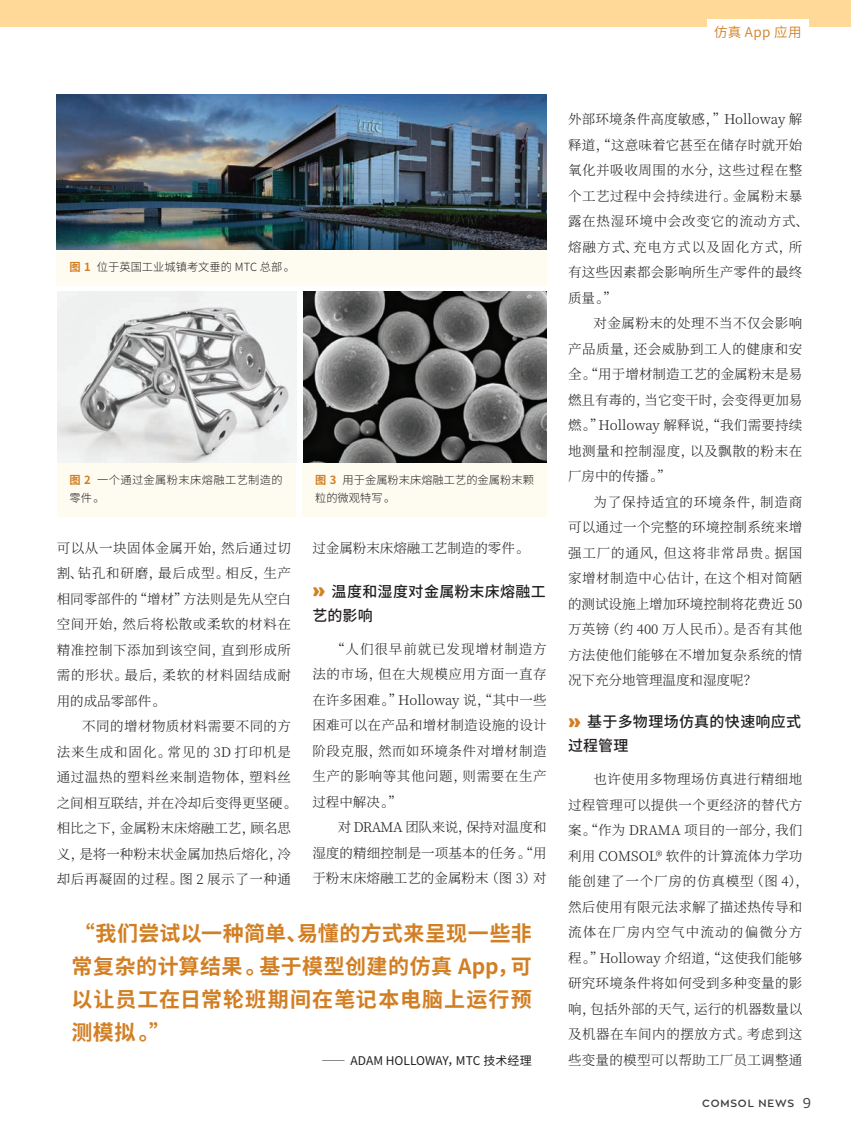
<style>
.page{position:relative;width:851px;height:1134px;background:#fff}
.page>*{position:absolute;margin:0;border:0;box-sizing:border-box;transform-origin:0 0}
.t1{font:700 21px/33px "Source Han Sans CN";letter-spacing:.03em;color:#d27f24;text-align:justify}
.t2{font:500 15px/24px "Source Han Sans CN";letter-spacing:.02em;color:#231f20}
.t3{font:300 13.5px/25.5px "Source Han Serif SC";letter-spacing:.02em;color:#231f20;text-align:justify}
.t4{font:300 13.5px/25.5px "Source Han Serif SC";letter-spacing:.04em;color:#231f20}
.t5{font:300 13.5px "Source Han Serif SC";color:#231f20}
.t6{font:13.5px "Source Han Sans CN";letter-spacing:.035em;color:#d27f24}
.t7{font:12px "Source Han Sans CN";letter-spacing:.005em;color:#231f20}
.t8{font:300 11.25px/18px "Source Han Sans CN";color:#231f20}
.t9{font:300 11.25px/18px "Source Han Sans CN";letter-spacing:.035em;color:#231f20}
.t10{font:600 10.5px "Zona Pro";letter-spacing:.08em;color:#3e3e3f}
.s1{font-weight:700;color:#d27f24}
.s2{font-family:"Brandon Grotesque";font-weight:900;font-size:25.5px;color:#d27f24}
.s3{font-family:"PF Centro Slab Pro";font-weight:400;font-size:15px}
</style>
<div class="page">
<img style="left:57px;top:94px;width:489px;height:156px">
<img style="left:57px;top:291px;width:239px;height:172px">
<img style="left:303px;top:291px;width:243px;height:172px">
<div style="left:0;top:0;width:850px;height:27px;background:#fed998"></div>
<div style="left:707px;top:19px;width:101px;height:24px;background:#fff"></div>
<div style="left:57px;top:250px;width:489px;height:35px;background:#fefbf1"></div>
<div style="left:57px;top:463px;width:238px;height:53px;background:#fefbf1"></div>
<div style="left:302px;top:463px;width:244px;height:53px;background:#fefbf1"></div>
<p class="t6" style="left:714px;top:24px;width:89px">仿真 App 应用</p>
<p class="t8" style="left:69px;top:258px;width:227px"><span class="s1">图 1</span> 位于英国工业城镇考文垂的 MTC 总部。</p>
<p class="t9" style="left:69px;top:471px;width:215px"><span class="s1">图 2</span> 一个通过金属粉末床熔融工艺制造的零件。</p>
<p class="t8" style="left:315px;top:471px;width:220px"><span class="s1">图 3</span> 用于金属粉末床熔融工艺的金属粉末颗粒的微观特写。</p>
<p class="t3" style="left:57px;top:535px;width:236px">可以从一块固体金属开始，然后通过切割、钻孔和研磨，最后成型。相反，生产相同零部件的“增材”方法则是先从空白空间开始，然后将松散或柔软的材料在精准控制下添加到该空间，直到形成所需的形状。最后，柔软的材料固结成耐用的成品零部件。</p>
<p class="t3" style="left:57px;top:714px;width:242px;text-align:left;text-indent:26px">不同的增材物质材料需要不同的方法来生成和固化。常见的 3D 打印机是通过温热的塑料丝来制造物体，塑料丝之间相互联结，并在冷却后变得更坚硬。相比之下，金属粉末床熔融工艺，顾名思义，是将一种粉末状金属加热后熔化，冷却后再凝固的过程。图 2 展示了一种通</p>
<p class="t5" style="left:312px;top:540px;width:219px">过金属粉末床熔融工艺制造的零件。</p>
<p class="t2" style="left:312px;top:579px;width:235px"><span class="s2">»</span> 温度和湿度对金属粉末床熔融工艺的影响</p>
<p class="t3" style="left:312px;top:636px;width:236px;text-indent:19px">“人们很早前就已发现增材制造方法的市场，但在大规模应用方面一直存在许多困难。”Holloway 说，“其中一些困难可以在产品和增材制造设施的设计阶段克服，然而如环境条件对增材制造生产的影响等其他问题，则需要在生产过程中解决。”</p>
<p class="t3" style="left:312px;top:815px;width:236px;text-indent:26px">对 DRAMA 团队来说，保持对温度和湿度的精细控制是一项基本的任务。“用于粉末床熔融工艺的金属粉末（图 3）对</p>
<h1 class="t1" style="left:72px;top:917px;width:461px">“我们尝试以一种简单、易懂的方式来呈现一些非常复杂的计算结果。基于模型创建的仿真 App，可以让员工在日常轮班期间在笔记本电脑上运行预测模拟。”</h1>
<p class="t7" style="left:321px;top:1054px;width:212px">—— ADAM HOLLOWAY，MTC 技术经理</p>
<p class="t4" style="left:568px;top:107px;width:242px">外部环境条件高度敏感，”Holloway 解释道，“这意味着它甚至在储存时就开始氧化并吸收周围的水分，这些过程在整个工艺过程中会持续进行。金属粉末暴露在热湿环境中会改变它的流动方式、熔融方式、充电方式以及固化方式，所有这些因素都会影响所生产零件的最终质量。”</p>
<p class="t3" style="left:568px;top:311px;width:236px;text-indent:26px">对金属粉末的处理不当不仅会影响产品质量，还会威胁到工人的健康和安全。“用于增材制造工艺的金属粉末是易燃且有毒的，当它变干时，会变得更加易燃。”Holloway 解释说，“我们需要持续地测量和控制湿度，以及飘散的粉末在厂房中的传播。”</p>
<p class="t3" style="left:568px;top:489px;width:236px;text-indent:26px">为了保持适宜的环境条件，制造商可以通过一个完整的环境控制系统来增强工厂的通风，但这将非常昂贵。据国家增材制造中心估计，在这个相对简陋的测试设施上增加环境控制将花费近 50万英镑（约 400 万人民币）。是否有其他方法使他们能够在不增加复杂系统的情况下充分地管理温度和湿度呢？</p>
<p class="t2" style="left:568px;top:710px;width:235px"><span class="s2">»</span> 基于多物理场仿真的快速响应式过程管理</p>
<p class="t3" style="left:568px;top:767px;width:242px;text-align:left;text-indent:26px">也许使用多物理场仿真进行精细地过程管理可以提供一个更经济的替代方案。“作为 DRAMA 项目的一部分，我们利用 COMSOL® 软件的计算流体力学功能创建了一个厂房的仿真模型（图 4），然后使用有限元法求解了描述热传导和流体在厂房内空气中流动的偏微分方程。”Holloway 介绍道，“这使我们能够研究环境条件将如何受到多种变量的影响，包括外部的天气，运行的机器数量以及机器在车间内的摆放方式。考虑到这些变量的模型可以帮助工厂员工调整通</p>
<p class="t10" style="left:702px;top:1096px;width:110px">COMSOL NEWS <span class="s3">9</span></p>
</div>
